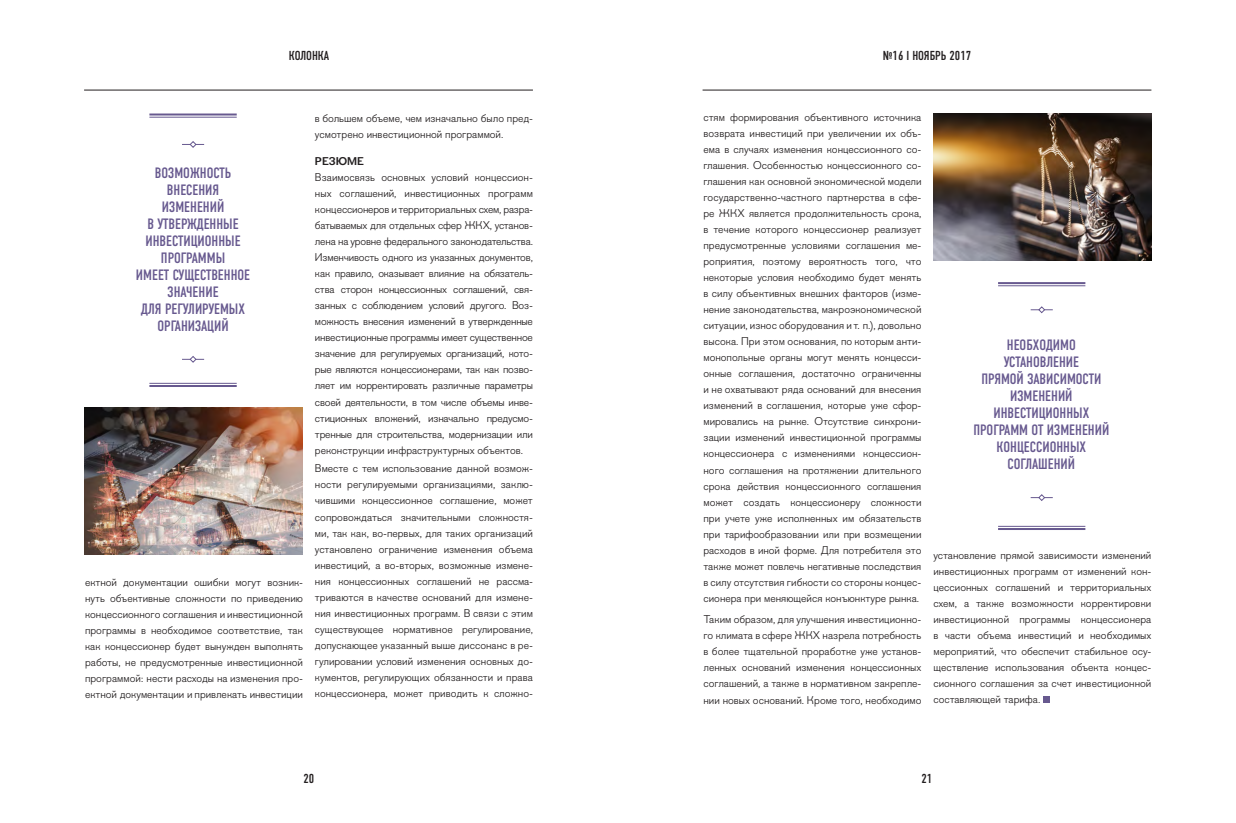
<style>
.page{position:relative;width:1236px;height:823px;background:#fff}
.page>*{position:absolute;margin:0;border:0;box-sizing:border-box;transform-origin:0 0}
.t1{font:15px/17px "DIN Condensed C";color:#67598f;text-align:center}
.t2{font:13px "DIN Condensed C";color:#231f20}
.t3{font:11px/16px "Figgins Sans";color:#231f20;text-align:justify}
.t4{font:700 11px "Figgins Sans";color:#231f20}
</style>
<div class="page">
<hr style="left:84px;top:90px;width:449px;height:1px;background:#231f20">
<hr style="left:703px;top:90px;width:448px;height:1px;background:#231f20">
<svg style="left:1043px;top:696px;width:6px;height:6px"></svg>
<img style="left:933px;top:113px;width:218px;height:147px">
<img style="left:84px;top:407px;width:218px;height:147px">
<hr style="left:149px;top:385px;width:88px;height:2px;background:#67598f">
<hr style="left:149px;top:383px;width:88px;height:1px;background:#67598f">
<svg style="left:182px;top:356px;width:22px;height:7px"></svg>
<hr style="left:149px;top:113px;width:88px;height:2px;background:#67598f">
<hr style="left:149px;top:117px;width:88px;height:1px;background:#67598f">
<svg style="left:182px;top:141px;width:22px;height:7px"></svg>
<hr style="left:998px;top:282px;width:87px;height:2px;background:#67598f">
<hr style="left:998px;top:285px;width:87px;height:1px;background:#67598f">
<svg style="left:1031px;top:306px;width:22px;height:8px"></svg>
<hr style="left:998px;top:527px;width:87px;height:2px;background:#67598f">
<hr style="left:998px;top:525px;width:87px;height:1px;background:#67598f">
<svg style="left:1031px;top:494px;width:22px;height:7px"></svg>
<p class="t2" style="left:289px;top:49px;width:42px">КОЛОНКА</p>
<p class="t1" style="left:155px;top:164px;width:78px">ВОЗМОЖНОСТЬ<br>ВНЕСЕНИЯ</p>
<p class="t1" style="left:145px;top:198px;width:97px">ИЗМЕНЕНИЙ<br>В УТВЕРЖДЕННЫЕ<br>ИНВЕСТИЦИОННЫЕ<br>ПРОГРАММЫ</p>
<p class="t1" style="left:136px;top:266px;width:116px">ИМЕЕТ СУЩЕСТВЕННОЕ<br>ЗНАЧЕНИЕ</p>
<p class="t1" style="left:141px;top:300px;width:105px">ДЛЯ РЕГУЛИРУЕМЫХ<br>ОРГАНИЗАЦИЙ</p>
<p class="t3" style="left:85px;top:574px;width:219px">ектной документации ошибки могут возник‑ нуть объективные сложности по приведению концессионного соглашения и инвестиционной программы в необходимое соответствие, так как концессионер будет вынужден выполнять работы, не предусмотренные инвестиционной программой: нести расходы на изменения про‑ ектной документации и привлекать инвестиции</p>
<p class="t3" style="left:315px;top:110px;width:219px">в большем объеме, чем изначально было пред‑ усмотрено инвестиционной программой.</p>
<p class="t4" style="left:315px;top:154px;width:51px">РЕЗЮМЕ</p>
<p class="t3" style="left:315px;top:170px;width:219px">Взаимосвязь основных условий концессион‑ ных соглашений, инвестиционных программ концессионеров и территориальных схем, разра‑ батываемых для отдельных сфер ЖКХ, установ‑ лена на уровне федерального законодательства.<br>Изменчивость одного из указанных документов, как правило, оказывает влияние на обязатель‑ ства сторон концессионных соглашений, свя‑ занных с соблюдением условий другого. Воз‑ можность внесения изменений в утвержденные инвестиционные программы имеет существенное значение для регулируемых организаций, кото‑ рые являются концессионерами, так как позво‑ ляет им корректировать различные параметры своей деятельности, в том числе объемы инве‑ стиционных вложений, изначально предусмо‑ тренные для строительства, модернизации или реконструкции инфраструктурных объектов.</p>
<p class="t3" style="left:315px;top:460px;width:219px">Вместе с тем использование данной возмож‑ ности регулируемыми организациями, заклю‑ чившими концессионное соглашение, может сопровождаться значительными сложностя‑ ми, так как, во‑первых, для таких организаций установлено ограничение изменения объема инвестиций, а во‑вторых, возможные измене‑ ния концессионных соглашений не рассма‑ триваются в качестве оснований для измене‑ ния инвестиционных программ. В связи с этим существующее нормативное регулирование, допускающее указанный выше диссонанс в ре‑ гулировании условий изменения основных до‑ кументов, регулирующих обязанности и права концессионера, может приводить к сложно‑</p>
<p class="t2" style="left:883px;top:49px;width:90px">№16 I НОЯБРЬ 2017</p>
<p class="t3" style="left:703px;top:109px;width:219px">стям формирования объективного источника возврата инвестиций при увеличении их объ‑ ема в случаях изменения концессионного со‑ глашения. Особенностью концессионного со‑ глашения как основной экономической модели государственно-частного партнерства в сфе‑ ре ЖКХ является продолжительность срока, в течение которого концессионер реализует предусмотренные условиями соглашения ме‑ роприятия, поэтому вероятность того, что некоторые условия необходимо будет менять в силу объективных внешних факторов (изме‑ нение законодательства, макроэкономической ситуации, износ оборудования и т. п.), довольно высока. При этом основания, по которым анти‑ монопольные органы могут менять концесси‑ онные соглашения, достаточно ограниченны и не охватывают ряда оснований для внесения изменений в соглашения, которые уже сфор‑ мировались на рынке. Отсутствие синхрони‑ зации изменений инвестиционной программы концессионера с изменениями концессион‑ ного соглашения на протяжении длительного срока действия концессионного соглашения может создать концессионеру сложности при учете уже исполненных им обязательств при тарифообразовании или при возмещении расходов в иной форме. Для потребителя это также может повлечь негативные последствия в силу отсутствия гибкости со стороны концес‑ сионера при меняющейся конъюнктуре рынка.</p>
<p class="t3" style="left:703px;top:611px;width:219px">Таким образом, для улучшения инвестиционно‑ го климата в сфере ЖКХ назрела потребность в более тщательной проработке уже установ‑ ленных оснований изменения концессионных соглашений, а также в нормативном закрепле‑ нии новых оснований. Кроме того, необходимо</p>
<p class="t1" style="left:973px;top:336px;width:137px">НЕОБХОДИМО<br>УСТАНОВЛЕНИЕ<br>ПРЯМОЙ ЗАВИСИМОСТИ<br>ИЗМЕНЕНИЙ<br>ИНВЕСТИЦИОННЫХ<br>ПРОГРАММ ОТ ИЗМЕНЕНИЙ<br>КОНЦЕССИОННЫХ<br>СОГЛАШЕНИЙ</p>
<p class="t3" style="left:933px;top:547px;width:219px">установление прямой зависимости изменений инвестиционных программ от изменений кон‑ цессионных соглашений и территориальных схем, а также возможности корректировки инвестиционной программы концессионера в части объема инвестиций и необходимых мероприятий, что обеспечит стабильное осу‑ ществление использования объекта концес‑ сионного соглашения за счет инвестиционной составляющей тарифа.</p>
<p class="t2" style="left:304px;top:771px;width:12px">20</p>
<p class="t2" style="left:922px;top:771px;width:12px">21</p>
</div>
